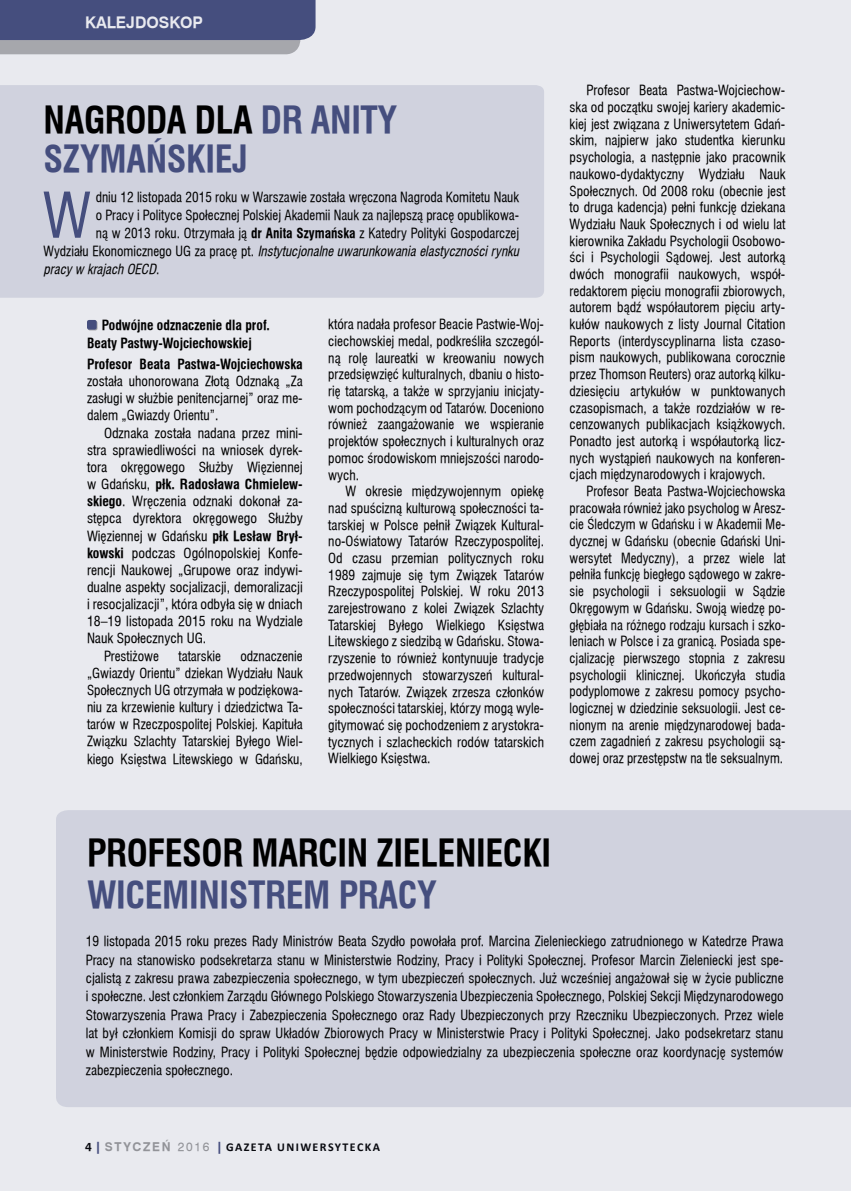
<style>
.page{position:relative;width:851px;height:1191px;background:#fff}
.page>*{position:absolute;margin:0;border:0;box-sizing:border-box;transform-origin:0 0}
.t1{font:61.35px "Swiss 721 Cn AT";color:#454e7e}
.t2{font:36px/39px "Swiss 721 Cn AT Bold";letter-spacing:-.01em;color:#454e7e}
.t3{font:36px "Swiss 721 Cn AT Bold";letter-spacing:-.01em;color:#000}
.t4{font:15.75px "Swiss 721 AT Bold";color:#fff}
.t5{font:13.5px/16.6px "Swiss 721 Cn AT";color:#000;text-align:justify}
.t6{font:13.5px/17.1px "Swiss 721 Cn AT Bold";color:#000}
.t7{font:13.5px/18px "Swiss 721 Cn AT Italic";color:#000}
.t8{font:700 12px "Calibri";letter-spacing:.12em;color:#000}
.s1{color:#000}
.s2{font-family:"Swiss 721 Cn AT Bold"}
.s3{font-family:"Swiss 721 Cn AT"}
.s4{font-family:"Swiss 721 AT Bold";font-weight:400}
.s5{font-family:"Swiss 721 Blk AT";font-weight:400;color:#454e7e}
.s6{font-family:"Swiss 721 AT Bold";font-weight:400;color:#9d9d9c}
.s7{font-family:"Swiss 721 AT";font-weight:400;color:#9d9d9c}
</style>
<div class="page">
<div style="left:0;top:0;width:850px;height:1191px;background:#e9eaef"></div>
<div style="left:56px;top:810px;width:794px;height:297px;background:#d0d2de"></div>
<div style="left:87px;top:320px;width:10px;height:9px;background:#454e7e;border-radius:2px"></div>
<div style="left:0;top:85px;width:544px;height:213px;background:#d0d2de"></div>
<p class="t4" style="left:85px;top:13px;width:119px">KALEJDOSKOP</p>
<h2 class="t2" style="left:44px;top:100px;width:355px"><span class="s1">NAGRODA DLA</span> DR ANITY<br>SZYMAŃSKIEJ</h2>
<h1 class="t1" style="left:43px;top:179px;width:50px">W</h1>
<p class="t5" style="left:96px;top:188px;width:425px;line-height:18px">dniu 12 listopada 2015 roku w Warszawie została wręczona Nagroda Komitetu Nauk o Pracy i Polityce Społecznej Polskiej Akademii Nauk za najlepszą pracę opublikowa&shy;ną w 2013 roku. Otrzymała ją <span class="s2">dr Anita Szymańska</span> z Katedry Polityki Gospodarczej</p>
<p class="t7" style="left:44px;top:242px;width:477px"><span class="s3">Wydziału Ekonomicznego UG za pracę pt.</span> Instytucjonalne uwarunkowania elastyczności rynku pracy w krajach OECD<span class="s3">.</span></p>
<p class="t6" style="left:87px;top:317px;width:184px;text-indent:15px">Podwójne odznaczenie dla prof.<br>Beaty Pastwy-Wojciechowskiej</p>
<p class="t6" style="left:87px;top:356px;width:217px">Profesor Beata Pastwa-Wojciechowska</p>
<p class="t5" style="left:87px;top:373px;width:217px;line-height:17.1px">została uhonorowana Złotą Odznaką „Za zasługi w służbie penitencjarnej” oraz me&shy;dalem „Gwiazdy Orientu”.</p>
<p class="t5" style="left:87px;top:424px;width:217px;line-height:17.1px;text-indent:17px">Odznaka została nadana przez mini&shy;stra sprawiedliwości na wniosek dyrek&shy;tora okręgowego Służby Więziennej</p>
<p class="t6" style="left:87px;top:476px;width:217px"><span class="s3">w Gdańsku,</span> płk. Radosława Chmielew-</p>
<p class="t5" style="left:87px;top:493px;width:217px"><span class="s2">skiego</span>. Wręczenia odznaki dokonał za-</p>
<p class="t5" style="left:87px;top:510px;width:217px">stępca dyrektora okręgowego Służby</p>
<p class="t5" style="left:87px;top:527px;width:217px">Więziennej w Gdańsku <span class="s2">płk Lesław Brył-</span></p>
<p class="t5" style="left:87px;top:544px;width:217px"><span class="s2">kowski</span> podczas Ogólnopolskiej Konfe-</p>
<p class="t5" style="left:87px;top:561px;width:217px">rencji Naukowej „Grupowe oraz indywi-</p>
<p class="t5" style="left:87px;top:579px;width:217px">dualne aspekty socjalizacji, demoralizacji</p>
<p class="t5" style="left:87px;top:596px;width:217px">i resocjalizacji”, która odbyła się w dniach</p>
<p class="t5" style="left:87px;top:613px;width:217px">18–19 listopada 2015 roku na Wydziale</p>
<p class="t5" style="left:87px;top:630px;width:121px">Nauk Społecznych UG.</p>
<p class="t5" style="left:104px;top:647px;width:56px">Prestiżowe</p>
<p class="t5" style="left:178px;top:647px;width:44px">tatarskie</p>
<p class="t5" style="left:87px;top:647px;width:217px;line-height:17.1px;text-indent:153px">odznaczenie „Gwiazdy Orientu” dziekan Wydziału Nauk Społecznych UG otrzymała w podziękowa&shy;niu za krzewienie kultury i dziedzictwa Ta&shy;tarów w Rzeczpospolitej Polskiej. Kapituła Związku Szlachty Tatarskiej Byłego Wiel&shy;kiego Księstwa Litewskiego w Gdańsku,</p>
<p class="t5" style="left:328px;top:316px;width:217px">która nadała profesor Beacie Pastwie-Woj&shy;ciechowskiej medal, podkreśliła szczegól&shy;ną rolę laureatki w kreowaniu nowych przedsięwzięć kulturalnych, dbaniu o histo&shy;rię tatarską, a także w sprzyjaniu inicjaty&shy;wom pochodzącym od Tatarów. Doceniono również zaangażowanie we wspieranie projektów społecznych i kulturalnych oraz pomoc środowiskom mniejszości narodo&shy;wych.</p>
<p class="t5" style="left:328px;top:483px;width:217px;text-indent:17px">W okresie międzywojennym opiekę nad spuścizną kulturową społeczności ta&shy;tarskiej w Polsce pełnił Związek Kultural&shy;no-Oświatowy Tatarów Rzeczypospolitej.<br>Od czasu przemian politycznych roku 1989 zajmuje się tym Związek Tatarów Rzeczypospolitej Polskiej. W roku 2013 zarejestrowano z kolei Związek Szlachty Tatarskiej Byłego Wielkiego Księstwa Litewskiego z siedzibą w Gdańsku. Stowa&shy;rzyszenie to również kontynuuje tradycje przedwojennych stowarzyszeń kultural&shy;nych Tatarów. Związek zrzesza członków społeczności tatarskiej, którzy mogą wyle&shy;gitymować się pochodzeniem z arystokra&shy;tycznych i szlacheckich rodów tatarskich Wielkiego Księstwa.</p>
<p class="t5" style="left:569px;top:82px;width:217px;text-indent:17px">Profesor Beata Pastwa-Wojciechow&shy;ska od początku swojej kariery akademic&shy;kiej jest związana z Uniwersytetem Gdań&shy;skim, najpierw jako studentka kierunku psychologia, a następnie jako pracownik naukowo-dydaktyczny Wydziału Nauk Społecznych. Od 2008 roku (obecnie jest to druga kadencja) pełni funkcję dziekana Wydziału Nauk Społecznych i od wielu lat kierownika Zakładu Psychologii Osobowo&shy;ści i Psychologii Sądowej. Jest autorką dwóch monografii naukowych, współ&shy;redaktorem pięciu monografii zbiorowych, autorem bądź współautorem pięciu arty&shy;kułów naukowych z listy Journal Citation Reports (interdyscyplinarna lista czaso&shy;pism naukowych, publikowana corocznie przez Thomson Reuters) oraz autorką kilku&shy;dziesięciu artykułów w punktowanych czasopismach, a także rozdziałów w re&shy;cenzowanych publikacjach książkowych.<br>Ponadto jest autorką i współautorką licz&shy;nych wystąpień naukowych na konferen&shy;cjach międzynarodowych i krajowych.</p>
<p class="t5" style="left:569px;top:483px;width:217px;text-indent:17px">Profesor Beata Pastwa-Wojciechowska pracowała również jako psycholog w Aresz&shy;cie Śledczym w Gdańsku i w Akademii Me&shy;dycznej w Gdańsku (obecnie Gdański Uni&shy;wersytet Medyczny), a przez wiele lat pełniła funkcję biegłego sądowego w zakre&shy;sie psychologii i seksuologii w Sądzie Okręgowym w Gdańsku. Swoją wiedzę po&shy;głębiała na różnego rodzaju kursach i szko&shy;leniach w Polsce i za granicą. Posiada spe&shy;cjalizację pierwszego stopnia z zakresu psychologii klinicznej. Ukończyła studia podyplomowe z zakresu pomocy psycho&shy;logicznej w dziedzinie seksuologii. Jest ce&shy;nionym na arenie międzynarodowej bada&shy;czem zagadnień z zakresu psychologii są&shy;dowej oraz przestępstw na tle seksualnym.</p>
<h2 class="t3" style="left:87px;top:830px;width:465px">PROFESOR MARCIN ZIELENIECKI</h2>
<h2 class="t2" style="left:87px;top:875px;width:351px">WICEMINISTREM PRACY</h2>
<p class="t5" style="left:86px;top:932px;width:699px;line-height:18.5px">19 listopada 2015 roku prezes Rady Ministrów Beata Szydło powołała prof. Marcina Zielenieckiego zatrudnionego w Katedrze Prawa Pracy na stanowisko podsekretarza stanu w Ministerstwie Rodziny, Pracy i Polityki Społecznej. Profesor Marcin Zieleniecki jest spe&shy;cjalistą z zakresu prawa zabezpieczenia społecznego, w tym ubezpieczeń społecznych. Już wcześniej angażował się w życie publiczne i społeczne. Jest członkiem Zarządu Głównego Polskiego Stowarzyszenia Ubezpieczenia Społecznego, Polskiej Sekcji Międzynarodowego Stowarzyszenia Prawa Pracy i Zabezpieczenia Społecznego oraz Rady Ubezpieczonych przy Rzeczniku Ubezpieczonych. Przez wiele lat był członkiem Komisji do spraw Układów Zbiorowych Pracy w Ministerstwie Pracy i Polityki Społecznej. Jako podsekretarz stanu w Ministerstwie Rodziny, Pracy i Polityki Społecznej będzie odpowiedzialny za ubezpieczenia społeczne oraz koordynację systemów zabezpieczenia społecznego.</p>
<p class="t8" style="left:85px;top:1138px;width:296px"><span class="s4">4</span> <span class="s5">|</span> <span class="s6">STYCZEŃ</span> <span class="s7">2016</span> <span class="s5">|</span> GAZETA UNIWERSYTECKA</p>
</div>
